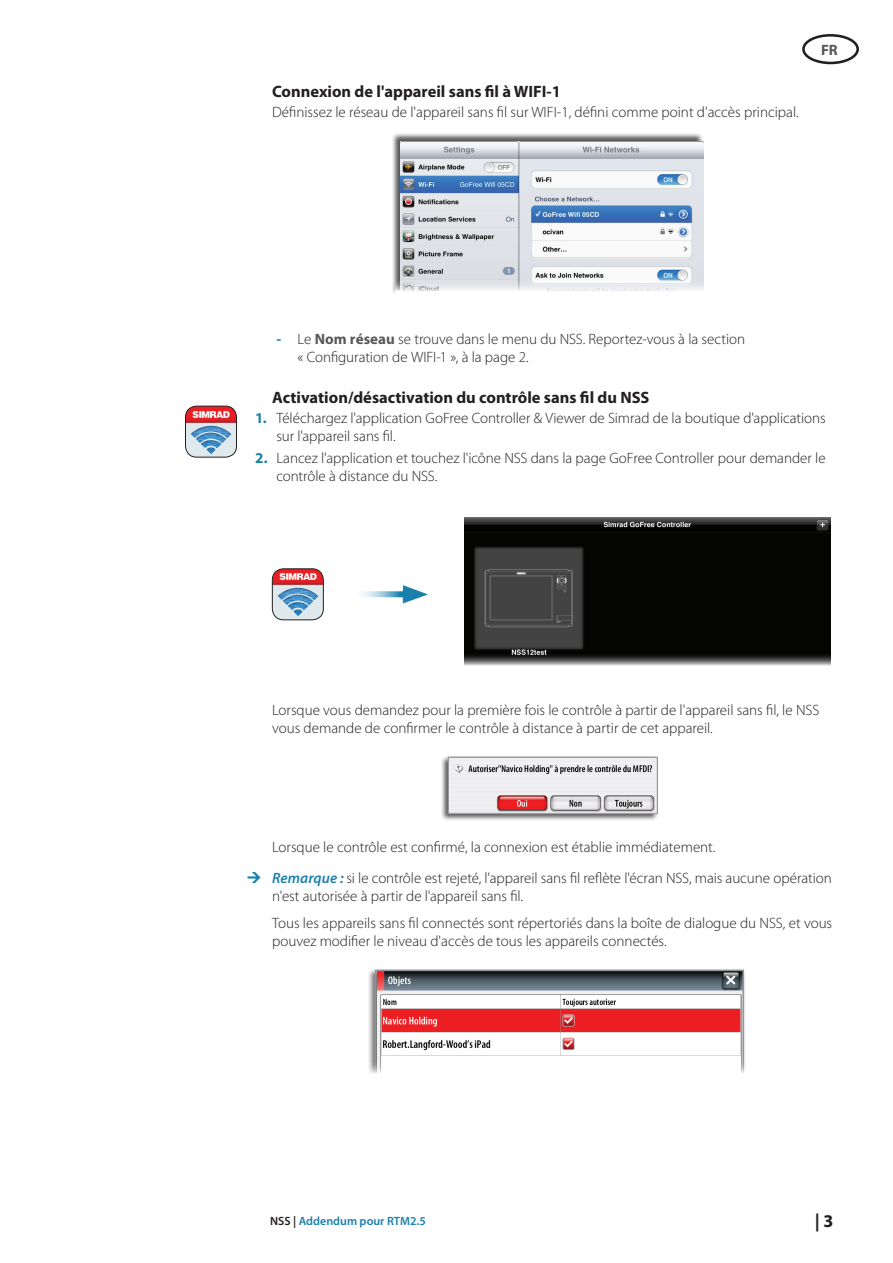
<style>
.page{position:relative;width:893px;height:1263px;background:#fff}
.page>*{position:absolute;margin:0;border:0;box-sizing:border-box;transform-origin:0 0}
.t1{font:700 18px "Myriad Pro";color:#231f20}
.t2{font:700 16.5px "Myriad Pro";color:#231f20}
.t3{font:300 15px/18px "Myriad Pro";color:#231f20}
.t4{font:700 15px "Myriad Pro";color:#57585a}
.t5{font:600 12px "Myriad Pro";color:#1980ac}
.s1{font-weight:700;color:#1980ac}
.s2{font-weight:700;color:#57585a}
.s3{font-weight:600;font-style:italic;color:#1980ac}
.s4{color:#231f20}
</style>
<div class="page">
<div style="left:802px;top:34px;width:57px;height:30px;border:3px solid #231f20;border-radius:50%"></div>
<div style="left:392px;top:132px;width:311px;height:164px;background:#231f20;opacity:.75"></div>
<img style="left:401px;top:141px;width:302px;height:138px">
<svg style="left:395px;top:279px;width:309px;height:17px"></svg>
<img style="left:465px;top:517px;width:366px;height:136px">
<svg style="left:464px;top:653px;width:367px;height:13px;background:#5d5d5c"></svg>
<svg style="left:362px;top:591px;width:41px;height:6px"></svg>
<svg style="left:403px;top:585px;width:25px;height:18px"></svg>
<img style="left:272px;top:569px;width:51px;height:51px">
<div style="left:272px;top:569px;width:52px;height:51px;border:1px solid #231f20;border-radius:11px"></div>
<div style="left:440px;top:755px;width:219px;height:66px;background:#231f20;opacity:.75"></div>
<img style="left:450px;top:759px;width:205px;height:52px">
<div style="left:448px;top:757px;width:209px;height:56px;border:1px solid #939598"></div>
<div style="left:367px;top:968px;width:379px;height:127px;background:#231f20;opacity:.75"></div>
<img style="left:378px;top:972px;width:363px;height:89px">
<div style="left:375px;top:969px;width:369px;height:119px;border:2px solid #939598"></div>
<div style="left:368px;top:1061px;width:383px;height:39px;background:#fff"></div>
<img style="left:185px;top:406px;width:52px;height:51px">
<div style="left:185px;top:406px;width:52px;height:51px;border:1px solid #231f20;border-radius:11px"></div>
<p class="t2" style="left:272px;top:81px;width:290px">Connexion de l'appareil sans fil à WIFI-1</p>
<p class="t3" style="left:272px;top:104px;width:528px">Définissez le réseau de l'appareil sans fil sur WIFI-1, défini comme point d'accès principal.</p>
<p class="t4" style="left:821px;top:40px;width:18px">FR</p>
<p class="t3" style="left:298px;top:330px;width:449px;text-indent:-21px"><span class="s1">-</span> Le <span class="s2">Nom réseau</span> se trouve dans le menu du NSS. Reportez-vous à la section « Configuration de WIFI-1 », à la page 2.</p>
<p class="t2" style="left:272px;top:387px;width:379px">Activation/désactivation du contrôle sans fil du NSS</p>
<p class="t3" style="left:276px;top:409px;width:551px;text-indent:-21px"><span class="s1">1.</span> Téléchargez l'application GoFree Controller &amp; Viewer de Simrad de la boutique d'applications sur l'appareil sans fil.</p>
<p class="t3" style="left:276px;top:450px;width:551px;text-indent:-21px"><span class="s1">2.</span> Lancez l'application et touchez l'icône NSS dans la page GoFree Controller pour demander le contrôle à distance du NSS.</p>
<p class="t3" style="left:272px;top:701px;width:549px">Lorsque vous demandez pour la première fois le contrôle à partir de l'appareil sans fil, le NSS vous demande de confirmer le contrôle à distance à partir de cet appareil.</p>
<p class="t3" style="left:272px;top:832px;width:561px;line-height:30.8px">Lorsque le contrôle est confirmé, la connexion est établie immédiatement.<br><span class="s3">Remarque :</span> si le contrôle est rejeté, l'appareil sans fil reflète l'écran NSS, mais aucune opération</p>
<p class="t3" style="left:272px;top:883px;width:562px;line-height:26.5px">n'est autorisée à partir de l'appareil sans fil.<br>Tous les appareils sans fil connectés sont répertoriés dans la boîte de dialogue du NSS, et vous</p>
<p class="t3" style="left:272px;top:932px;width:396px">pouvez modifier le niveau d'accès de tous les appareils connectés.</p>
<p class="t5" style="left:270px;top:1213px;width:157px"><span class="s4">NSS |</span> Addendum pour RTM2.5</p>
<p class="t1" style="left:815px;top:1209px;width:20px">| 3</p>
</div>
